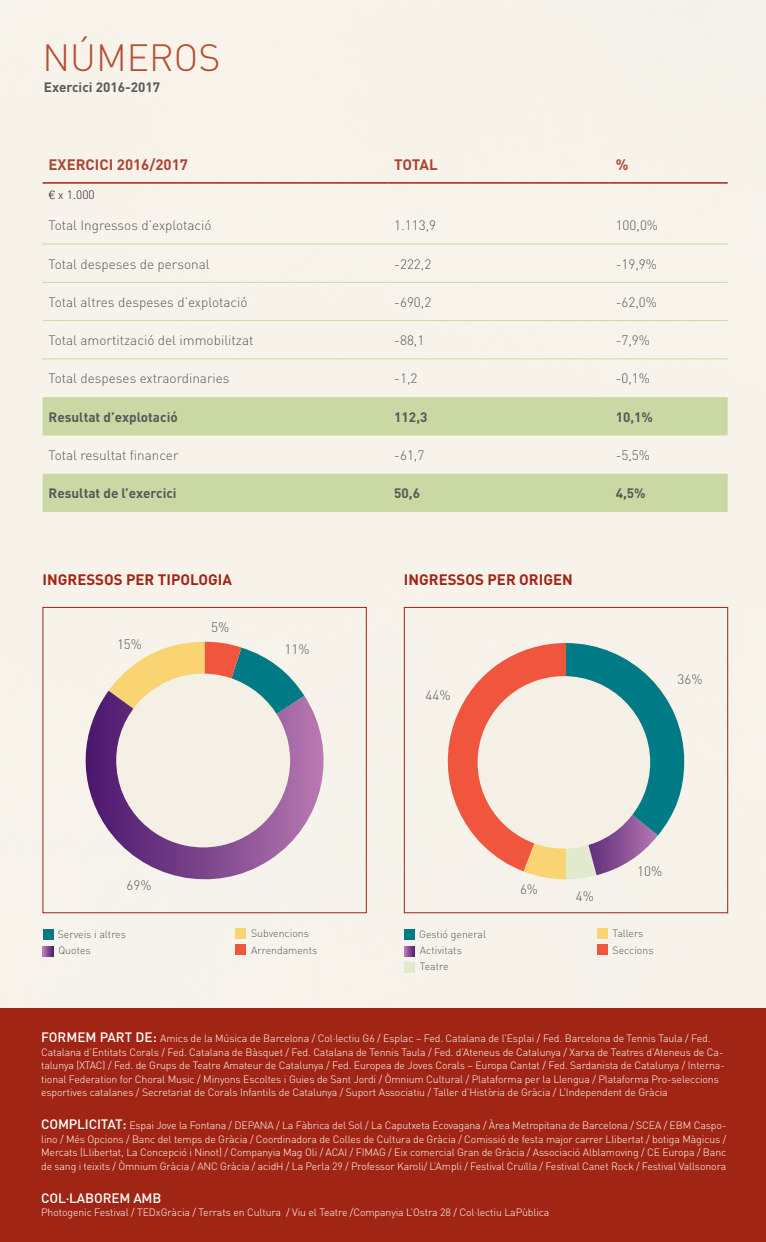
<style>
.page{position:relative;width:766px;height:1242px;background:#fff}
.page>*{position:absolute;margin:0;border:0;box-sizing:border-box;transform-origin:0 0}
.text{font:300 37.5px "DIN";color:#b34f32}
.titulets{font:700 15px "DIN";color:#a12514}
.text-2{font:700 15px "DIN";color:#ac4432}
.text-3{font:300 13.5px "DIN";color:#57585a}
.text-4{font:700 13.5px "DIN";color:#57585a}
.titulets-2{font:700 13.5px "DIN";color:#57585a}
.t1{font:500 13.5px "DIN";letter-spacing:-.01em;color:#fff}
.text-5{font:300 12px "DIN";color:#231f20}
.t2{font:300 10.5px/13.5px "DIN";letter-spacing:-.01em;color:#fff}
.text-6{font:300 10.5px "DIN";color:#57585a}
.s1{font-family:"Helvetica"}
.s2{font-weight:500;font-size:13.5px}
</style>
<div class="page">
<div style="left:0;top:0;width:765px;height:1008px;background:#f7f3eb"></div>
<svg style="left:43px;top:397px;width:684px;height:115px;background:#d9e1bb"></svg>
<hr style="left:43px;top:244px;width:345px;height:1px;background:#cad8a3">
<hr style="left:388px;top:244px;width:221px;height:1px;background:#cad8a3">
<hr style="left:609px;top:244px;width:118px;height:1px;background:#cad8a3">
<hr style="left:43px;top:282px;width:345px;height:1px;background:#cad8a3">
<hr style="left:388px;top:282px;width:221px;height:1px;background:#cad8a3">
<hr style="left:609px;top:282px;width:118px;height:1px;background:#cad8a3">
<hr style="left:43px;top:320px;width:345px;height:1px;background:#cad8a3">
<hr style="left:388px;top:320px;width:221px;height:1px;background:#cad8a3">
<hr style="left:609px;top:320px;width:118px;height:1px;background:#cad8a3">
<hr style="left:43px;top:358px;width:345px;height:1px;background:#cad8a3">
<hr style="left:388px;top:358px;width:221px;height:1px;background:#cad8a3">
<hr style="left:609px;top:358px;width:118px;height:1px;background:#cad8a3">
<hr style="left:43px;top:182px;width:345px;height:2px;background:#a12514">
<hr style="left:388px;top:182px;width:221px;height:2px;background:#a12514">
<hr style="left:609px;top:182px;width:118px;height:2px;background:#a12514">
<div style="left:0;top:1008px;width:765px;height:234px;background:#a12514"></div>
<div style="left:43px;top:607px;width:323px;height:306px;border:1px solid #a12514"></div>
<div style="left:404px;top:607px;width:323px;height:306px;border:1px solid #a12514"></div>
<div style="left:43px;top:929px;width:11px;height:11px;background:#007b85"></div>
<div style="left:404px;top:929px;width:11px;height:11px;background:#007b85"></div>
<svg style="left:43px;top:946px;width:11px;height:10px"></svg>
<svg style="left:404px;top:946px;width:11px;height:10px"></svg>
<div style="left:404px;top:961px;width:11px;height:11px;background:#e2eace"></div>
<div style="left:235px;top:944px;width:11px;height:10px;background:#f0553e"></div>
<div style="left:596px;top:944px;width:11px;height:10px;background:#f0553e"></div>
<div style="left:235px;top:928px;width:11px;height:10px;background:#fad473"></div>
<div style="left:596px;top:928px;width:11px;height:10px;background:#fad473"></div>
<svg style="left:78px;top:690px;width:262px;height:206px;background:#c2a8c3"></svg>
<svg style="left:109px;top:642px;width:195px;height:118px;background:#b1a696"></svg>
<div style="left:116px;top:673px;width:174px;height:174px;background:#f4f0e6;border-radius:50%"></div>
<svg style="left:432px;top:643px;width:252px;height:236px;background:#b9a9a2"></svg>
<div style="left:477px;top:676px;width:173px;height:172px;background:#f4f0e6;border-radius:50%"></div>
<p class="text" style="left:43px;top:34px;width:179px">NÚMEROS</p>
<p class="titulets-2" style="left:44px;top:78px;width:118px">Exercici 2016-2017</p>
<p class="text-2" style="left:49px;top:155px;width:141px">EXERCICI 2016/2017</p>
<p class="text-2" style="left:394px;top:155px;width:45px">TOTAL</p>
<p class="text-2" style="left:615px;top:155px;width:14px">%</p>
<p class="text-5" style="left:49px;top:187px;width:48px"><span class="s1">€</span> x 1.000</p>
<p class="text-3" style="left:49px;top:217px;width:165px">Total Ingressos d’explotació</p>
<p class="text-3" style="left:394px;top:217px;width:43px">1.113,9</p>
<p class="text-3" style="left:615px;top:217px;width:44px">100,0%</p>
<p class="text-3" style="left:49px;top:255px;width:162px">Total despeses de personal</p>
<p class="text-3" style="left:394px;top:255px;width:38px">-222,2</p>
<p class="text-3" style="left:615px;top:255px;width:43px">-19,9%</p>
<p class="text-3" style="left:49px;top:294px;width:200px">Total altres despeses d’explotació</p>
<p class="text-3" style="left:394px;top:294px;width:38px">-690,2</p>
<p class="text-3" style="left:615px;top:294px;width:43px">-62,0%</p>
<p class="text-3" style="left:49px;top:332px;width:206px">Total amortització del immobilitzat</p>
<p class="text-3" style="left:394px;top:332px;width:32px">-88,1</p>
<p class="text-3" style="left:615px;top:332px;width:36px">-7,9%</p>
<p class="text-3" style="left:49px;top:370px;width:182px">Total despeses extraordinaries</p>
<p class="text-3" style="left:394px;top:370px;width:25px">-1,2</p>
<p class="text-3" style="left:615px;top:370px;width:36px">-0,1%</p>
<p class="text-4" style="left:49px;top:408px;width:131px">Resultat d’explotació</p>
<p class="text-4" style="left:394px;top:408px;width:35px">112,3</p>
<p class="text-4" style="left:615px;top:408px;width:39px">10,1%</p>
<p class="text-3" style="left:49px;top:447px;width:131px">Total resultat financer</p>
<p class="text-3" style="left:394px;top:447px;width:32px">-61,7</p>
<p class="text-3" style="left:615px;top:447px;width:36px">-5,5%</p>
<p class="text-4" style="left:49px;top:485px;width:129px">Resultat de l’exercici</p>
<p class="text-4" style="left:394px;top:485px;width:27px">50,6</p>
<p class="text-4" style="left:615px;top:485px;width:31px">4,5%</p>
<p class="titulets" style="left:43px;top:569px;width:191px">INGRESSOS PER TIPOLOGIA</p>
<p class="titulets" style="left:404px;top:569px;width:170px">INGRESSOS PER ORIGEN</p>
<p class="text-3" style="left:211px;top:618px;width:20px">5%</p>
<p class="text-3" style="left:117px;top:636px;width:27px">15%</p>
<p class="text-3" style="left:284px;top:640px;width:27px">11%</p>
<p class="text-3" style="left:425px;top:687px;width:27px">44%</p>
<p class="text-3" style="left:677px;top:671px;width:27px">36%</p>
<p class="text-3" style="left:126px;top:877px;width:27px">69%</p>
<p class="text-3" style="left:520px;top:881px;width:20px">6%</p>
<p class="text-3" style="left:575px;top:887px;width:20px">4%</p>
<p class="text-3" style="left:637px;top:862px;width:27px">10%</p>
<p class="text-6" style="left:251px;top:927px;width:59px">Subvencions</p>
<p class="text-6" style="left:612px;top:927px;width:32px">Tallers</p>
<p class="text-6" style="left:58px;top:928px;width:70px">Serveis i altres</p>
<p class="text-6" style="left:419px;top:928px;width:68px">Gestió general</p>
<p class="text-6" style="left:251px;top:943px;width:68px">Arrendaments</p>
<p class="text-6" style="left:612px;top:943px;width:43px">Seccions</p>
<p class="text-6" style="left:58px;top:944px;width:34px">Quotes</p>
<p class="text-6" style="left:420px;top:944px;width:43px">Activitats</p>
<p class="text-6" style="left:420px;top:960px;width:30px">Teatre</p>
<p class="t2" style="left:41px;top:1031px;width:685px"><span class="s2">FORMEM PART DE:</span> Amics de la Música de Barcelona / Col·lectiu G6 / Esplac – Fed. Catalana de l’Esplai / Fed. Barcelona de Tennis Taula / Fed.<br>Catalana d’Entitats Corals / Fed. Catalana de Bàsquet / Fed. Catalana de Tennis Taula / Fed. d’Ateneus de Catalunya / Xarxa de Teatres d’Ateneus de Ca&shy;talunya (XTAC) / Fed. de Grups de Teatre Amateur de Catalunya / Fed. Europea de Joves Corals – Europa Cantat / Fed. Sardanista de Catalunya / Interna&shy;tional Federation for Choral Music / Minyons Escoltes i Guies de Sant Jordi / Òmnium Cultural / Plataforma per la Llengua / Plataforma Pro-seleccions esportives catalanes / Secretariat de Corals Infantils de Catalunya / Suport Associatiu / Taller d’Història de Gràcia / L’Independent de Gràcia</p>
<p class="t2" style="left:41px;top:1118px;width:686px;text-align:justify"><span class="s2">COMPLICITAT:</span> Espai Jove la Fontana / DEPANA / La Fàbrica del Sol / La Caputxeta Ecovagana / Àrea Metropitana de Barcelona / SCEA / EBM Caspo&shy;lino / Més Opcions / Banc del temps de Gràcia / Coordinadora de Colles de Cultura de Gràcia / Comissió de festa major carrer Llibertat / botiga Màgicus / Mercats (Llibertat, La Concepció i Ninot) / Companyia Mag Oli / ACAI / FIMAG / Eix comercial Gran de Gràcia / Associació Alblamoving / CE Europa / Banc de sang i teixits / Òmnium Gràcia / ANC Gràcia / acidH / La Perla 29 / Professor Karoli/ L’Ampli / Festival Cruïlla / Festival Canet Rock / Festival Vallsonora</p>
<p class="t1" style="left:41px;top:1189px;width:122px">COL·LABOREM AMB</p>
<p class="t2" style="left:41px;top:1205px;width:509px">Photogenic Festival / TEDxGràcia / Terrats en Cultura / Viu el Teatre /Companyia L’Ostra 28 / Col·lectiu LaPùblica</p>
</div>
